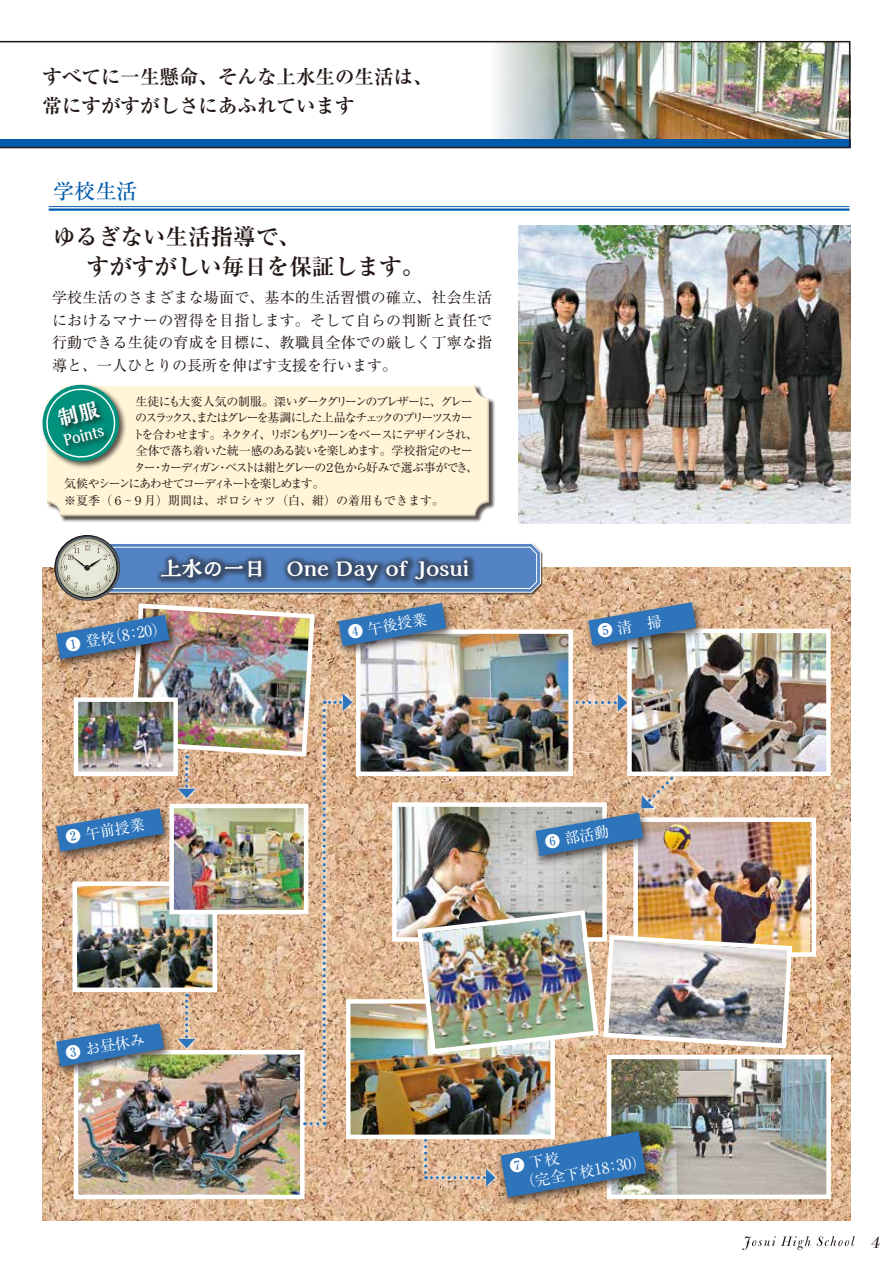
<style>
.page{position:relative;width:893px;height:1263px;background:#fff}
.page>*{position:absolute;margin:0;border:0;box-sizing:border-box;transform-origin:0 0}
.t1{font:700 22.5px/30px "Ryumin Pr 6 N";color:#221815}
.t2{font:800 21px "Kaimin Tu Std";color:#fff}
.t3{font:500 21px "Ryumin Pr 6 N";color:#005bac}
.t4{font:700 19.5px/28.5px "Ryumin Pr 6 N";color:#221815}
.t5{font:800 16.5px "Kaimin Tu Std";color:#fff;scale:.8 1}
.t6{font:italic 16.5px "Bodoni Svty Two ITCTT";color:#221815}
.t7{font:15px/22.5px "Ryumin Pr 6 N";letter-spacing:.015em;color:#221815;text-align:justify}
.t8{font:15px/18px "Ryumin Pr 6 N";color:#fff}
.t9{font:12px "Ryumin Pr 6 N";letter-spacing:-.16em;color:#221815}
.t10{font:12px "Ryumin Pr 6 N";letter-spacing:-.14em;color:#221815}
.t11{font:12px "Ryumin Pr 6 N";letter-spacing:-.135em;color:#221815}
.t12{font:12px "Ryumin Pr 6 N";color:#221815}
.t13{font:12px "Ryumin Pr 6 N";letter-spacing:-.11em;color:#221815}
.t14{font:12px "Ryumin Pr 6 N";letter-spacing:-.075em;color:#221815}
.t15{font:12px "Ryumin Pr 6 N";letter-spacing:-.13em;color:#221815}
</style>
<div class="page">
<img style="left:43px;top:568px;width:807px;height:652px">
<svg style="left:742px;top:1236px;width:113px;height:14px"></svg>
<div style="left:47px;top:385px;width:448px;height:138px;background:#221815;opacity:.75"></div>
<div style="left:45px;top:383px;width:446px;height:134px;background:#fff5d7"></div>
<hr style="left:49px;top:206px;width:800px;height:1px;background:#005bac">
<hr style="left:49px;top:208px;width:800px;height:3px;background:#005bac">
<img style="left:519px;top:225px;width:331px;height:298px">
<div style="left:51px;top:611px;width:128px;height:59px;background:#221815;opacity:.75"></div>
<div style="left:51px;top:804px;width:123px;height:59px;background:#221815;opacity:.75"></div>
<div style="left:51px;top:1019px;width:123px;height:59px;background:#221815;opacity:.75"></div>
<div style="left:41px;top:383px;width:86px;height:86px;background:#221815;opacity:.75"></div>
<div style="left:495px;top:1127px;width:161px;height:82px;background:#221815;opacity:.75"></div>
<img style="left:54px;top:535px;width:779px;height:666px">
<img style="left:0;top:41px;width:850px;height:107px">
<svg style="left:41px;top:383px;width:82px;height:82px;background:#54a494"></svg>
<h3 class="t4" style="left:43px;top:62px;width:391px">すべてに一生懸命、そんな上水生の生活は、常にすがすがしさにあふれています</h3>
<h2 class="t3" style="left:53px;top:175px;width:86px">学校生活</h2>
<h1 class="t1" style="left:87px;top:221px;width:339px;text-indent:-34px">ゆるぎない生活指導で、<br>すがすがしい毎日を保証します。</h1>
<p class="t7" style="left:52px;top:286px;width:442px">学校生活のさまざまな場面で、基本的生活習慣の確立、社会生活におけるマナーの習得を目指します。そして自らの判断と責任で行動できる生徒の育成を目標に、教職員全体での厳しく丁寧な指導と、一人ひとりの長所を伸ばす支援を行います。</p>
<p class="t13" style="left:136px;top:392px;width:339px">生徒にも大変人気の制服。深いダークグリーンのブレザーに、グレー</p>
<p class="t9" style="left:135px;top:408px;width:339px">のスラックス、またはグレーを基調にした上品なチェックのプリーツスカー</p>
<p class="t11" style="left:132px;top:425px;width:347px">トを合わせます。ネクタイ、リボンもグリーンをベースにデザインされ、</p>
<p class="t14" style="left:136px;top:441px;width:339px">全体で落ち着いた統一感のある装いを楽しめます。学校指定のセー</p>
<p class="t10" style="left:134px;top:458px;width:346px">ター・カーディガン・ベストは紺とグレーの２色から好みで選ぶ事ができ、</p>
<p class="t15" style="left:64px;top:474px;width:262px">気候やシーンにあわせてコーディネートを楽しめます。</p>
<p class="t12" style="left:64px;top:491px;width:382px">※夏季（６~９月）期間は、ポロシャツ（白、紺）の着用もできます。</p>
<p class="t5" style="left:61px;top:429px;width:52px;rotate:-14deg">Points</p>
<h2 class="t2" style="left:160px;top:554px;width:310px">上水の一日　One Day of Josui</h2>
<p class="t8" style="left:346px;top:623px;width:81px;rotate:-10deg">❹ 午後授業</p>
<p class="t8" style="left:64px;top:636px;width:104px;rotate:-10deg">❶ 登校（8：20）</p>
<p class="t8" style="left:596px;top:622px;width:66px;rotate:-10deg">❺ 清　掃</p>
<p class="t8" style="left:64px;top:828px;width:81px;rotate:-10deg">❷ 午前授業</p>
<p class="t8" style="left:543px;top:832px;width:66px;rotate:-10deg">❻ 部活動</p>
<p class="t8" style="left:64px;top:1043px;width:81px;rotate:-10deg">❸ お昼休み</p>
<p class="t8" style="left:508px;top:1157px;width:137px;rotate:-10deg">❼ 下校<br>　（完全下校18：30）</p>
<p class="t6" style="left:870px;top:1229px;width:14px">4</p>
</div>
